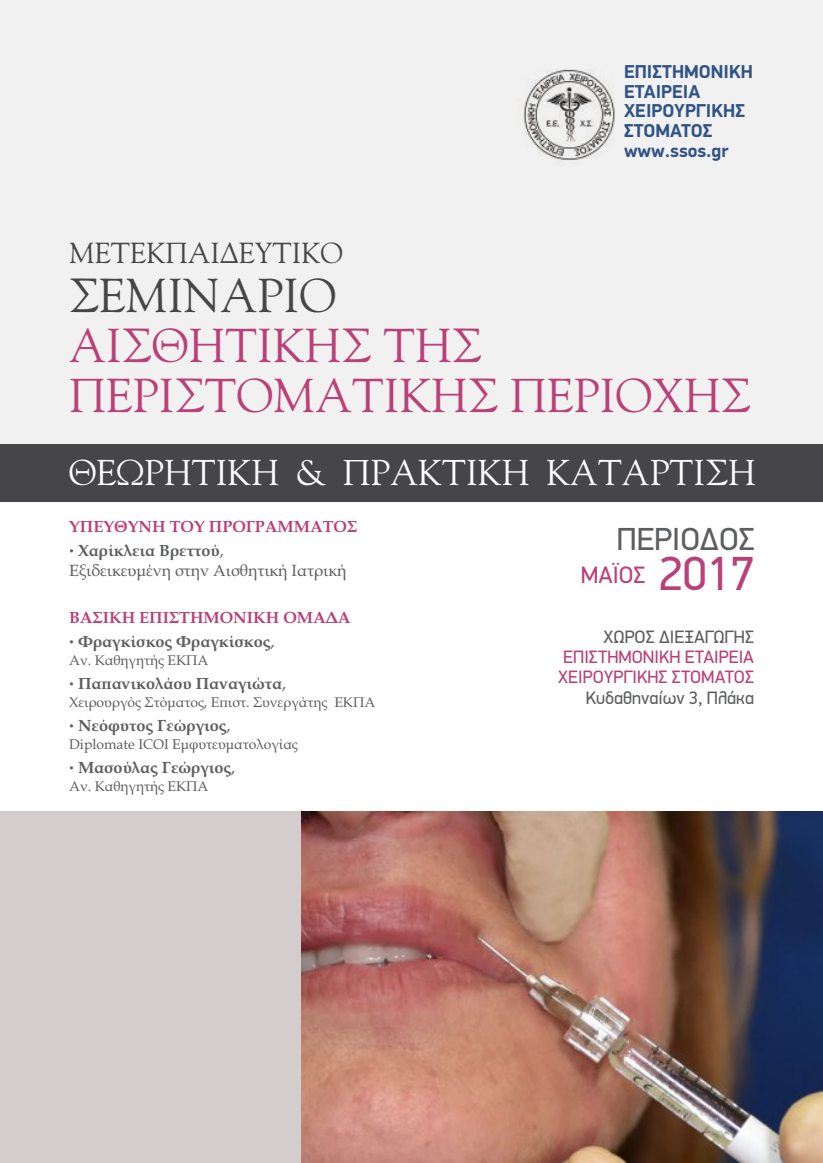
<style>
.page{position:relative;width:823px;height:1163px;background:#fff}
.page>*{position:absolute;margin:0;border:0;box-sizing:border-box;transform-origin:0 0}
.t1{font:48px "PF Din Display Pro";color:#ba4177}
.t2{font:47.4px/50px "CF Old Style";color:#ba4177}
.t3{font:47.4px "CF Old Style";color:#464648}
.t4{font:35.8px "CF Old Style";color:#fefefe}
.t5{font:32px "PF Din Display Pro";color:#5d5e60}
.t6{font:28.8px "CF Old Style";color:#464648}
.t7{font:23.8px "PF Din Display Pro";color:#ba4177}
.t8{font:700 18.8px/19.6px "PF Din Display Pro";color:#305386}
.t9{font:18px/20.2px "PF Din Display Pro";color:#ba4177}
.t10{font:18px "PF Din Display Pro";color:#5d5e60}
.t11{font:700 16.2px/24.4px "Book Antiqua";color:#ba4177}
.t12{font:700 16.2px "Book Antiqua";color:#5d5e60}
.t13{font:16.2px "Book Antiqua";color:#5d5e60}
.t14{font:14px "Book Antiqua";color:#5d5e60}
.s1{font-family:"PF Din Display Pro";font-size:18px;color:#5d5e60}
.s2{color:#5d5e60}
.s3{font-weight:400;color:#5d5e60}
.s4{font-family:"PF Din Display Pro";font-size:18px}
.s5{font-weight:400}
</style>
<div class="page">
<div style="left:0;top:811px;width:576px;height:351px;background:#d4cdcd"></div>
<img style="left:301px;top:811px;width:521px;height:351px">
<div style="left:0;top:0;width:822px;height:460px;background:#f1f1f1"></div>
<div style="left:0;top:443px;width:822px;height:58px;background:#464648"></div>
<img style="left:523px;top:69px;width:92px;height:91px">
<h3 class="t8" style="left:623px;top:64px;width:130px">ΕΠΙΣΤΗΜΟΝΙΚΗ<br>ΕΤΑΙΡΕΙΑ<br>ΧΕΙΡΟΥΡΓΙΚΗΣ<br>ΣΤΟΜΑΤΟΣ www.ssos.gr</h3>
<h3 class="t6" style="left:69px;top:233px;width:275px">ΜΕΤΕΚΠΑΙΔΕΥΤΙΚΟ</h3>
<h2 class="t3" style="left:69px;top:263px;width:268px">ΣΕΜΙΝΑΡΙΟ</h2>
<h2 class="t2" style="left:69px;top:321px;width:682px">ΑΙΣΘΗΤΙΚΗΣ ΤΗΣ<br>ΠΕΡΙΣΤΟΜΑΤΙΚΗΣ ΠΕΡΙΟΧΗΣ</h2>
<h3 class="t4" style="left:69px;top:448px;width:688px">ΘΕΩΡΗΤΙΚΗ &amp; ΠΡΑΚΤΙΚΗ ΚΑΤΑΡΤΙΣΗ</h3>
<p class="t11" style="left:69px;top:516px;width:289px">ΥΠΕΥΘΥΝΗ ΤΟΥ ΠΡΟΓΡΑΜΜΑΤΟΣ <span class="s1">·</span> <span class="s2">Χαρίκλεια Βρεττού</span><span class="s3">,</span></p>
<p class="t13" style="left:69px;top:564px;width:279px">Εξιδεικευμένη στην Αισθητική Ιατρική</p>
<p class="t11" style="left:69px;top:606px;width:283px">ΒΑΣΙΚΗ ΕΠΙΣΤΗΜΟΝΙΚΗ ΟΜΑΔΑ <span class="s1">·</span> <span class="s2">Φραγκίσκος Φραγκίσκος</span><span class="s3">,</span></p>
<p class="t14" style="left:69px;top:655px;width:141px">Αν. Καθηγητής ΕΚΠΑ</p>
<p class="t12" style="left:69px;top:677px;width:218px"><span class="s4">·</span> Παπανικολάου Παναγιώτα<span class="s5">,</span></p>
<p class="t14" style="left:69px;top:697px;width:307px">Χειρουργός Στόματος, Επιστ. Συνεργάτης ΕΚΠΑ</p>
<p class="t12" style="left:69px;top:719px;width:163px"><span class="s4">·</span> Νεόφυτος Γεώργιος<span class="s5">,</span></p>
<p class="t14" style="left:69px;top:738px;width:230px">Diplomate ICOI Εμφυτευματολογίας</p>
<p class="t12" style="left:69px;top:761px;width:168px"><span class="s4">·</span> Μασούλας Γεώργιος<span class="s5">,</span></p>
<p class="t14" style="left:69px;top:780px;width:141px">Αν. Καθηγητής ΕΚΠΑ</p>
<h3 class="t5" style="left:616px;top:525px;width:139px">ΠΕΡΙΟΔΟΣ</h3>
<h1 class="t1" style="left:658px;top:554px;width:97px">2017</h1>
<h3 class="t7" style="left:580px;top:565px;width:66px">ΜΑΪΟΣ</h3>
<p class="t10" style="left:603px;top:629px;width:152px">ΧΩΡΟΣ ΔΙΕΞΑΓΩΓΗΣ</p>
<p class="t9" style="left:558px;top:648px;width:197px">ΕΠΙΣΤΗΜΟΝΙΚΗ ΕΤΑΙΡΕΙΑ<br>ΧΕΙΡΟΥΡΓΙΚΗΣ ΣΤΟΜΑΤΟΣ</p>
<p class="t10" style="left:585px;top:690px;width:170px">Κυδαθηναίων 3, Πλάκα</p>
</div>
